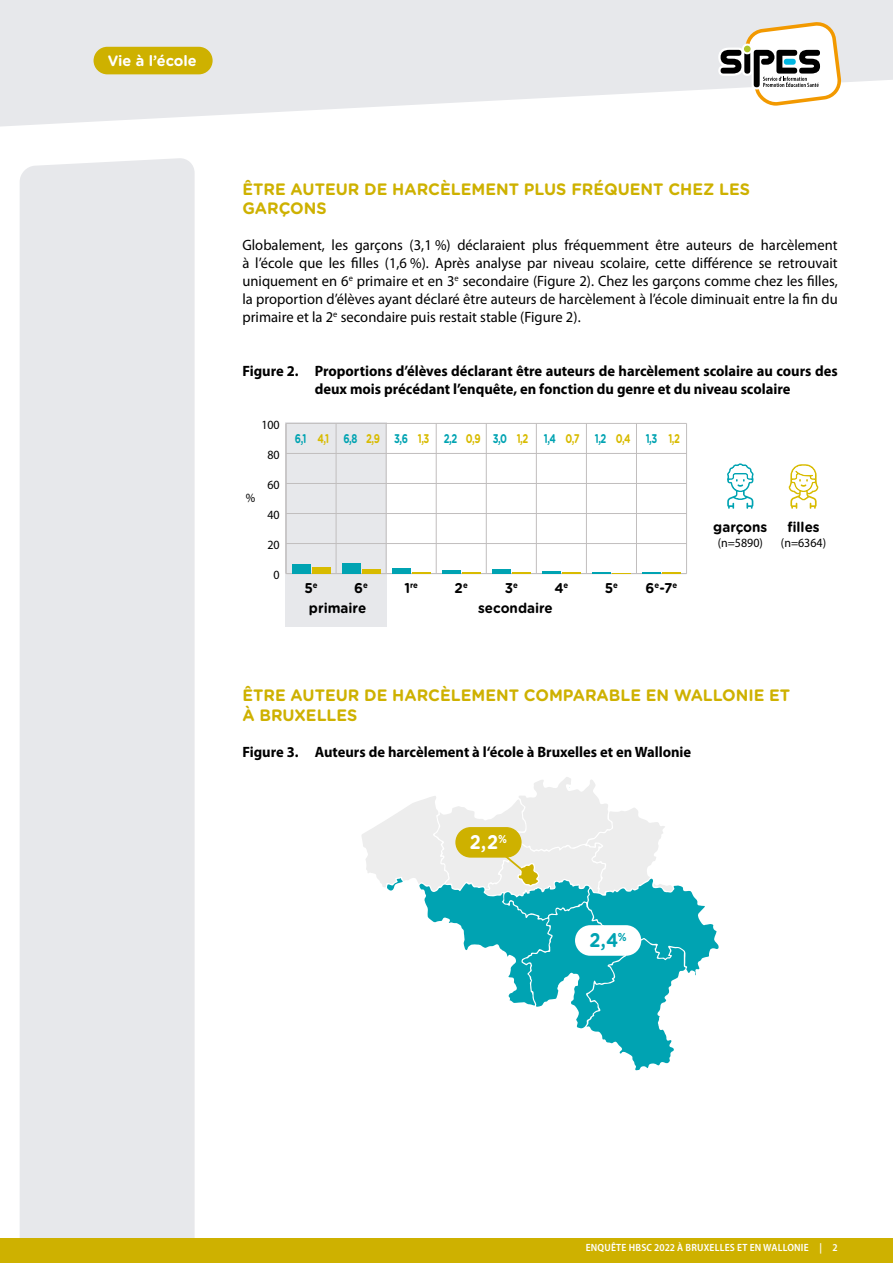
<style>
.page{position:relative;width:893px;height:1263px;background:#fff}
.page>*{position:absolute;margin:0;border:0;box-sizing:border-box;transform-origin:0 0}
.t1{font:700 19.8px "Gotham Rounded";color:#fff;scale:.9 1}
.t2{font:700 19.8px "Gotham Rounded";color:#00a3b2;scale:.9 1}
.T1{font:700 16.5px/19.8px "Gotham Rounded";color:#ceb100}
.t3{font:15px/18px "Myriad Pro";letter-spacing:.005em;color:#000;text-align:justify}
.Tfig{font:700 15px/18px "Myriad Pro";color:#000}
.t4{font:700 15px "Gotham Rounded";color:#fff}
.t5{font:700 14.1px "Gotham Rounded";color:#000;scale:.95 1}
.t6{font:12.6px "Myriad Pro";color:#000;scale:.95 1}
.t7{font:700 12.6px "Gotham Rounded";color:#00a3b2;scale:.75 1}
.t8{font:700 12.6px "Gotham Rounded";color:#d8bb00;scale:.75 1}
.t9{font:600 semi-condensed 10.5px "Myriad Pro";letter-spacing:.02em;color:#fff}
.t10{font:700 8.25px "Gotham Rounded";color:#000;scale:.95 1}
.s1{font-size:14.1px}
</style>
<div class="page">
<div style="left:20px;top:158px;width:175px;height:1080px;background:#e7e8eb"></div>
<div style="left:0;top:1238px;width:893px;height:25px;background:#ceb100"></div>
<svg style="left:0;top:0;width:893px;height:127px;fill:#e7e8eb"></svg>
<div style="left:94px;top:47px;width:119px;height:27px;background:#ceb100;border-radius:14px"></div>
<svg style="left:718px;top:21px;width:123px;height:85px"></svg>
<div style="left:285px;top:422px;width:102px;height:205px;background:#e7e8eb"></div>
<svg style="left:789px;top:464px;width:29px;height:45px"></svg>
<svg style="left:727px;top:463px;width:27px;height:46px"></svg>
<hr style="left:336px;top:423px;width:1px;height:151px;background:#c1bebe">
<hr style="left:386px;top:423px;width:1px;height:151px;background:#c1bebe">
<hr style="left:436px;top:423px;width:1px;height:151px;background:#c1bebe">
<hr style="left:486px;top:423px;width:1px;height:151px;background:#c1bebe">
<hr style="left:536px;top:423px;width:1px;height:151px;background:#c1bebe">
<hr style="left:586px;top:423px;width:1px;height:151px;background:#c1bebe">
<hr style="left:636px;top:423px;width:1px;height:151px;background:#c1bebe">
<hr style="left:686px;top:423px;width:1px;height:151px;background:#c1bebe">
<hr style="left:286px;top:423px;width:1px;height:151px;background:#c1bebe">
<hr style="left:286px;top:573px;width:401px;height:1px;background:#c1bebe">
<hr style="left:286px;top:543px;width:401px;height:1px;background:#c1bebe">
<hr style="left:286px;top:513px;width:401px;height:1px;background:#c1bebe">
<hr style="left:286px;top:483px;width:401px;height:1px;background:#c1bebe">
<hr style="left:286px;top:453px;width:401px;height:1px;background:#c1bebe">
<hr style="left:286px;top:423px;width:401px;height:1px;background:#c1bebe">
<div style="left:312px;top:567px;width:18px;height:7px;background:#d8bb00"></div>
<div style="left:362px;top:569px;width:18px;height:5px;background:#d8bb00"></div>
<svg style="left:412px;top:572px;width:18px;height:2px"></svg>
<svg style="left:462px;top:572px;width:18px;height:2px"></svg>
<svg style="left:512px;top:572px;width:18px;height:2px"></svg>
<div style="left:292px;top:564px;width:18px;height:10px;background:#00a3b2"></div>
<div style="left:342px;top:563px;width:18px;height:11px;background:#00a3b2"></div>
<div style="left:392px;top:568px;width:18px;height:6px;background:#00a3b2"></div>
<hr style="left:442px;top:570px;width:18px;height:4px;background:#00a3b2">
<div style="left:492px;top:569px;width:18px;height:5px;background:#00a3b2"></div>
<svg style="left:542px;top:571px;width:38px;height:3px"></svg>
<svg style="left:592px;top:572px;width:38px;height:2px"></svg>
<svg style="left:642px;top:572px;width:38px;height:2px"></svg>
<svg style="left:424px;top:885px;width:295px;height:186px"></svg>
<div style="left:575px;top:925px;width:66px;height:31px;background:#fff;border-radius:15px"></div>
<svg style="left:362px;top:777px;width:311px;height:119px"></svg>
<p class="t4" style="left:108px;top:50px;width:90px">Vie à l’école</p>
<p class="T1" style="left:242px;top:178px;width:509px">ÊTRE AUTEUR DE HARCÈLEMENT PLUS FRÉQUENT CHEZ LES<br>GARÇONS</p>
<p class="t3" style="left:242px;top:236px;width:597px">Globalement, les garçons (3,1 %) déclaraient plus fréquemment être auteurs de harcèlement à l’école que les filles (1,6 %). Après analyse par niveau scolaire, cette différence se retrouvait uniquement en 6<sup>e</sup> primaire et en 3<sup>e</sup> secondaire (Figure 2). Chez les garçons comme chez les filles, la proportion d’élèves ayant déclaré être auteurs de harcèlement à l’école diminuait entre la fin du primaire et la 2<sup>e</sup> secondaire puis restait stable (Figure 2).</p>
<p class="Tfig" style="left:315px;top:362px;width:525px;text-indent:-72px">Figure 2. Proportions d’élèves déclarant être auteurs de harcèlement scolaire au cours des deux mois précédant l’enquête, en fonction du genre et du niveau scolaire</p>
<p class="t7" style="left:295px;top:430px;width:17px">6,1</p>
<p class="t7" style="left:343px;top:430px;width:20px">6,8</p>
<p class="t7" style="left:394px;top:430px;width:20px">3,6</p>
<p class="t7" style="left:444px;top:430px;width:20px">2,2</p>
<p class="t7" style="left:493px;top:430px;width:21px">3,0</p>
<p class="t7" style="left:544px;top:430px;width:18px">1,4</p>
<p class="t7" style="left:595px;top:430px;width:17px">1,2</p>
<p class="t7" style="left:646px;top:430px;width:17px">1,3</p>
<p class="t6" style="left:261px;top:417px;width:21px">100</p>
<p class="t8" style="left:317px;top:430px;width:17px">4,1</p>
<p class="t8" style="left:366px;top:430px;width:20px">2,9</p>
<p class="t8" style="left:418px;top:430px;width:17px">1,3</p>
<p class="t8" style="left:466px;top:430px;width:21px">0,9</p>
<p class="t8" style="left:517px;top:430px;width:17px">1,2</p>
<p class="t8" style="left:566px;top:430px;width:20px">0,7</p>
<p class="t8" style="left:616px;top:430px;width:21px">0,4</p>
<p class="t8" style="left:668px;top:430px;width:17px">1,2</p>
<p class="t6" style="left:267px;top:447px;width:14px">80</p>
<p class="t6" style="left:246px;top:489px;width:11px">%</p>
<p class="t6" style="left:267px;top:477px;width:14px">60</p>
<p class="t6" style="left:267px;top:507px;width:14px">40</p>
<p class="t6" style="left:267px;top:537px;width:14px">20</p>
<p class="t6" style="left:274px;top:567px;width:8px">0</p>
<p class="t5" style="left:304px;top:577px;width:15px">5<sup>e</sup></p>
<p class="t5" style="left:354px;top:577px;width:16px">6<sup>e</sup></p>
<p class="t10" style="left:404px;top:579px;width:16px"><span class="s1">1</span>re</p>
<p class="t5" style="left:455px;top:577px;width:15px">2<sup>e</sup></p>
<p class="t5" style="left:505px;top:577px;width:15px">3<sup>e</sup></p>
<p class="t5" style="left:554px;top:577px;width:16px">4<sup>e</sup></p>
<p class="t10" style="left:613px;top:579px;width:7px">e</p>
<p class="t5" style="left:605px;top:577px;width:10px">5</p>
<p class="t5" style="left:309px;top:598px;width:62px">primaire</p>
<p class="t5" style="left:478px;top:598px;width:80px">secondaire</p>
<p class="t5" style="left:646px;top:577px;width:35px">6<sup>e</sup>-7<sup>e</sup></p>
<p class="t5" style="left:713px;top:516px;width:58px">garçons</p>
<p class="t6" style="left:718px;top:535px;width:49px">(n=5890)</p>
<p class="t5" style="left:787px;top:516px;width:36px">filles</p>
<p class="t6" style="left:781px;top:535px;width:49px">(n=6364)</p>
<p class="T1" style="left:242px;top:684px;width:549px">ÊTRE AUTEUR DE HARCÈLEMENT COMPARABLE EN WALLONIE ET<br>À BRUXELLES</p>
<p class="Tfig" style="left:242px;top:742px;width:450px">Figure 3. Auteurs de harcèlement à l‘école à Bruxelles et en Wallonie</p>
<p class="t1" style="left:470px;top:828px;width:43px">2,2<sup>%</sup></p>
<p class="t2" style="left:589px;top:926px;width:43px">2,4<sup>%</sup></p>
<p class="t9" style="left:586px;top:1240px;width:253px">ENQUÊTE HBSC 2022 À BRUXELLES ET EN WALLONIE | 2</p>
</div>
